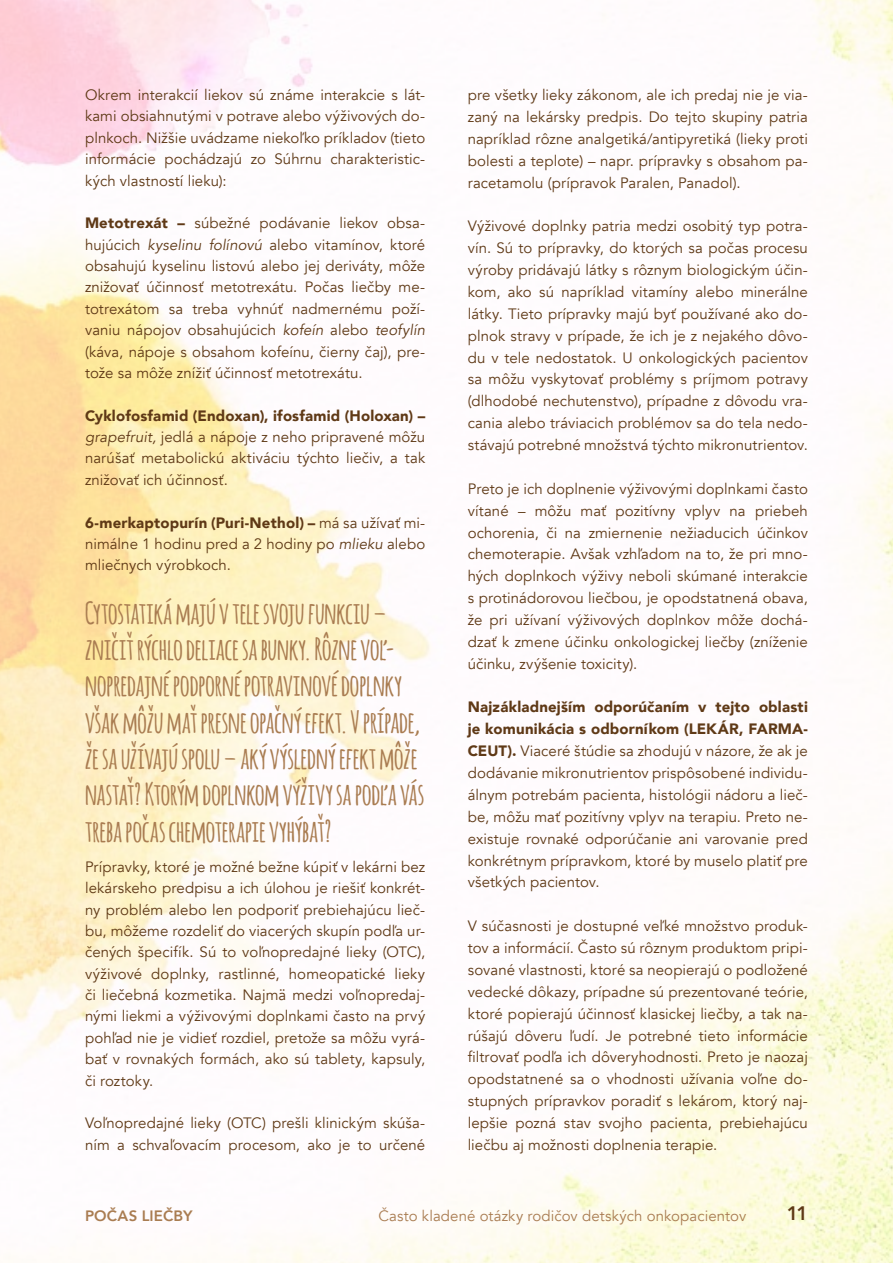
<style>
.page{position:relative;width:893px;height:1263px;background:#fff}
.page>*{position:absolute;margin:0;border:0;box-sizing:border-box;transform-origin:0 0}
.t1{font:700 30px/36.3px "Amatic";letter-spacing:-.005em;color:#a97c51}
.t2{font:800 19.5px "Avenir";color:#5f3916}
.t3{font:15px/21.9px "Avenir";letter-spacing:.005em;color:#5f3916;text-align:justify}
.t4{font:15px "Avenir";letter-spacing:.005em;color:#a97c51}
.t5{font:800 15px "Avenir";letter-spacing:.005em;color:#a97c51}
.s1{font-weight:900}
.s2{font-style:italic}
</style>
<div class="page">
<img style="left:0;top:0;width:893px;height:1263px">
<p class="t3" style="left:85px;top:84px;width:342px;line-height:21.3px">Okrem interakcií liekov sú známe interakcie s lát&shy;kami obsiahnutými v potrave alebo výživových do&shy;plnkoch. Nižšie uvádzame niekoľko príkladov (tieto informácie pochádzajú zo Súhrnu charakteristic&shy;kých vlastností lieku):</p>
<p class="t3" style="left:85px;top:213px;width:342px;line-height:21.3px"><span class="s1">Metotrexát –</span> súbežné podávanie liekov obsa&shy;hujúcich <span class="s2">kyselinu folínovú</span> alebo vitamínov, ktoré obsahujú kyselinu listovú alebo jej deriváty, môže znižovať účinnosť metotrexátu. Počas liečby me&shy;totrexátom sa treba vyhnúť nadmernému poží&shy;vaniu nápojov obsahujúcich <span class="s2">kofeín</span> alebo <span class="s2">teofylín </span>(káva, nápoje s obsahom kofeínu, čierny čaj), pre&shy;tože sa môže znížiť účinnosť metotrexátu.</p>
<p class="t3" style="left:85px;top:405px;width:342px;line-height:21.3px"><span class="s1">Cyklofosfamid (Endoxan), ifosfamid (Holoxan) – </span><span class="s2">grapefruit,</span> jedlá a nápoje z neho pripravené môžu narúšať metabolickú aktiváciu týchto liečiv, a tak znižovať ich účinnosť.</p>
<p class="t3" style="left:85px;top:512px;width:342px;line-height:21.3px"><span class="s1">6-merkaptopurín (Puri-Nethol) –</span> má sa užívať mi&shy;nimálne 1 hodinu pred a 2 hodiny po <span class="s2">mlieku</span> alebo mliečnych výrobkoch.</p>
<p class="t1" style="left:85px;top:593px;width:341px">Cytostatiká majú vtele svoju funkciu – zničiť rýchlo deliace sabunky. Rôzne voľ&shy;nopredajné podporné potravinové doplnky však môžu mať presne opačný efekt. Vprípade, že saužívajú spolu – aký výsledný efekt môže nastať? Ktorým doplnkom výživy sapodľa vás treba počas chemoterapie vyhýbať?</p>
<p class="t3" style="left:85px;top:856px;width:342px;line-height:21.5px">Prípravky, ktoré je možné bežne kúpiť v lekárni bez lekárskeho predpisu a ich úlohou je riešiť konkrét&shy;ny problém alebo len podporiť prebiehajúcu lieč&shy;bu, môžeme rozdeliť do viacerých skupín podľa ur&shy;čených špecifík. Sú to voľnopredajné lieky (OTC), výživové doplnky, rastlinné, homeopatické lieky či liečebná kozmetika. Najmä medzi voľnopredaj&shy;nými liekmi a výživovými doplnkami často na prvý pohľad nie je vidieť rozdiel, pretože sa môžu vyrá&shy;bať v rovnakých formách, ako sú tablety, kapsuly, či roztoky.</p>
<p class="t3" style="left:85px;top:1113px;width:342px;line-height:21.3px">Voľnopredajné lieky (OTC) prešli klinickým skúša&shy;ním a schvaľovacím procesom, ako je to určené</p>
<p class="t3" style="left:468px;top:84px;width:342px">pre všetky lieky zákonom, ale ich predaj nie je via&shy;zaný na lekársky predpis. Do tejto skupiny patria napríklad rôzne analgetiká/antipyretiká (lieky proti bolesti a teplote) – napr. prípravky s obsahom pa&shy;racetamolu (prípravok Paralen, Panadol).</p>
<p class="t3" style="left:468px;top:215px;width:342px">Výživové doplnky patria medzi osobitý typ potra&shy;vín. Sú to prípravky, do ktorých sa počas procesu výroby pridávajú látky s rôznym biologickým účin&shy;kom, ako sú napríklad vitamíny alebo minerálne látky. Tieto prípravky majú byť používané ako do&shy;plnok stravy v prípade, že ich je z nejakého dôvo&shy;du v tele nedostatok. U onkologických pacientov sa môžu vyskytovať problémy s príjmom potravy (dlhodobé nechutenstvo), prípadne z dôvodu vra&shy;cania alebo tráviacich problémov sa do tela nedo&shy;stávajú potrebné množstvá týchto mikronutrientov.</p>
<p class="t3" style="left:468px;top:478px;width:342px">Preto je ich doplnenie výživovými doplnkami často vítané – môžu mať pozitívny vplyv na priebeh ochorenia, či na zmiernenie nežiaducich účinkov chemoterapie. Avšak vzhľadom na to, že pri mno&shy;hých doplnkoch výživy neboli skúmané interakcie s protinádorovou liečbou, je opodstatnená obava, že pri užívaní výživových doplnkov môže dochá&shy;dzať k zmene účinku onkologickej liečby (zníženie účinku, zvýšenie toxicity).</p>
<p class="t3" style="left:468px;top:697px;width:342px"><span class="s1">Najzákladnejším odporúčaním v tejto oblasti je komunikácia s odborníkom (LEKÁR, FARMA-CEUT).</span> Viaceré štúdie sa zhodujú v názore, že ak je dodávanie mikronutrientov prispôsobené individu&shy;álnym potrebám pacienta, histológii nádoru a lieč&shy;be, môžu mať pozitívny vplyv na terapiu. Preto ne&shy;existuje rovnaké odporúčanie ani varovanie pred konkrétnym prípravkom, ktoré by muselo platiť pre všetkých pacientov.</p>
<p class="t3" style="left:468px;top:915px;width:342px">V súčasnosti je dostupné veľké množstvo produk&shy;tov a informácií. Často sú rôznym produktom pripi&shy;sované vlastnosti, ktoré sa neopierajú o podložené vedecké dôkazy, prípadne sú prezentované teórie, ktoré popierajú účinnosť klasickej liečby, a tak na&shy;rúšajú dôveru ľudí. Je potrebné tieto informácie filtrovať podľa ich dôveryhodnosti. Preto je naozaj opodstatnené sa o vhodnosti užívania voľne do&shy;stupných prípravkov poradiť s lekárom, ktorý naj&shy;lepšie pozná stav svojho pacienta, prebiehajúcu liečbu aj možnosti doplnenia terapie.</p>
<p class="t5" style="left:85px;top:1204px;width:109px">POČAS LIEČBY</p>
<p class="t4" style="left:378px;top:1207px;width:369px">Často kladené otázky rodičov detských onkopacientov</p>
<h2 class="t2" style="left:787px;top:1198px;width:23px">11</h2>
</div>
